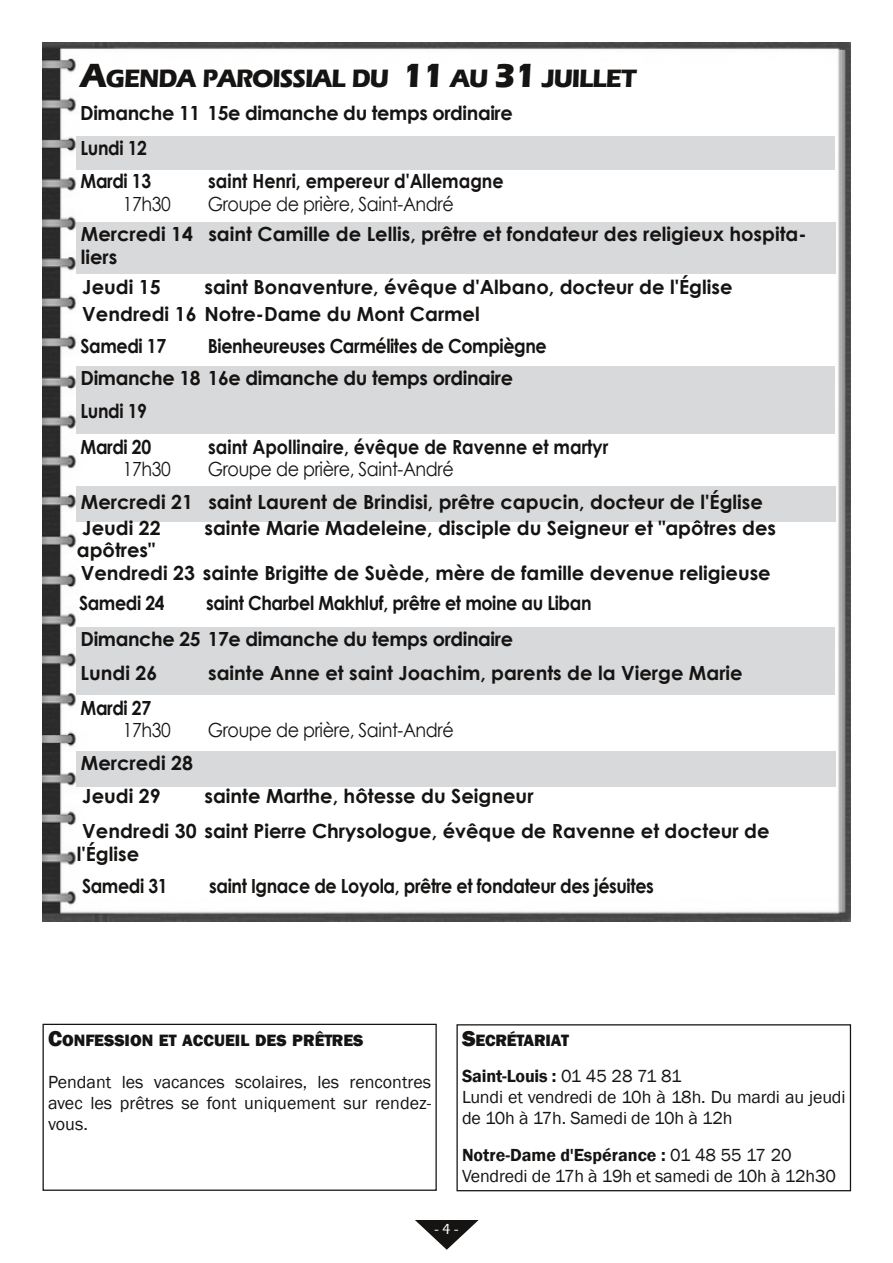
<style>
.page{position:relative;width:893px;height:1263px;background:#fff}
.page>*{position:absolute;margin:0;border:0;box-sizing:border-box;transform-origin:0 0}
.t1{font:700 25.8px "Eras ITC";letter-spacing:-.04em;color:#161413;scale:.95 1}
.t2{font:700 19.5px/22.5px "Century Gothic";color:#161413}
.t3{font:700 19.5px/33px "Century Gothic";letter-spacing:-.02em;color:#161413;scale:.9 1}
.t4{font:19.5px "Century Gothic";letter-spacing:-.02em;color:#161413;scale:.9 1}
.t5{font:700 19.5px/32.1px "Century Gothic";letter-spacing:-.02em;color:#161413}
.t6{font:700 19.5px "Century Gothic";color:#161413;scale:.9 1}
.t7{font:18px/21px "Franklin Gothic";letter-spacing:-.01em;color:#161413}
.t8{font:800 16.8px "Franklin Gothic";color:#161413}
.t9{font:500 15px "Eras ITC";color:#fff}
.s1{font-size:34.5px}
.s2{font-size:22.5px}
.s3{font-weight:600}
</style>
<div class="page">
<svg style="left:415px;top:1220px;width:64px;height:30px"></svg>
<div style="left:456px;top:1024px;width:395px;height:167px;border:1px solid #161413"></div>
<div style="left:43px;top:1024px;width:394px;height:167px;border:1px solid #161413"></div>
<img style="left:43px;top:43px;width:807px;height:878px">
<div style="left:76px;top:137px;width:759px;height:33px;background:#d8d9da"></div>
<div style="left:76px;top:366px;width:759px;height:34px;background:#d8d9da"></div>
<div style="left:77px;top:222px;width:759px;height:51px;background:#d8d9da"></div>
<div style="left:76px;top:399px;width:759px;height:35px;background:#d8d9da"></div>
<div style="left:77px;top:486px;width:759px;height:35px;background:#d8d9da"></div>
<div style="left:76px;top:627px;width:759px;height:34px;background:#d8d9da"></div>
<div style="left:76px;top:662px;width:759px;height:33px;background:#d8d9da"></div>
<div style="left:77px;top:752px;width:759px;height:35px;background:#d8d9da"></div>
<h1 class="t1" style="left:80px;top:63px;width:587px"><span class="s1">A</span>GENDA PAROISSIAL DU <span class="s1">11</span> AU <span class="s1">31</span> JUILLET</h1>
<p class="t5" style="left:80px;top:97px;width:434px">Dimanche 11 15e dimanche du temps ordinaire</p>
<p class="t3" style="left:81px;top:131px;width:80px">Lundi 12<br>Mardi 13</p>
<p class="t6" style="left:208px;top:169px;width:330px">saint Henri, empereur d'Allemagne</p>
<p class="t4" style="left:123px;top:191px;width:55px">17h30</p>
<p class="t4" style="left:208px;top:191px;width:275px">Groupe de prière, Saint-André</p>
<p class="t2" style="left:81px;top:222px;width:727px">Mercredi 14 saint Camille de Lellis, prêtre et fondateur des religieux hospita&shy;liers</p>
<p class="t2" style="left:82px;top:273px;width:652px;line-height:26.8px;text-indent:122px">saint Bonaventure, évêque d'Albano, docteur de l'Église<br>Vendredi 16 Notre-Dame du Mont Carmel</p>
<p class="t2" style="left:82px;top:275px;width:80px">Jeudi 15</p>
<p class="t3" style="left:81px;top:329px;width:97px">Samedi 17</p>
<p class="t3" style="left:208px;top:329px;width:378px">Bienheureuses Carmélites de Compiègne</p>
<p class="t5" style="left:81px;top:361px;width:434px">Dimanche 18 16e dimanche du temps ordinaire</p>
<p class="t3" style="left:81px;top:392px;width:80px;line-height:35.8px">Lundi 19<br>Mardi 20</p>
<p class="t6" style="left:208px;top:434px;width:446px">saint Apollinaire, évêque de Ravenne et martyr</p>
<p class="t4" style="left:123px;top:457px;width:55px">17h30</p>
<p class="t4" style="left:208px;top:457px;width:275px">Groupe de prière, Saint-André</p>
<p class="t2" style="left:81px;top:489px;width:684px;line-height:25.8px">Mercredi 21 saint Laurent de Brindisi, prêtre capucin, docteur de l'Église<br>Jeudi 22</p>
<p class="t2" style="left:204px;top:516px;width:573px">sainte Marie Madeleine, disciple du Seigneur et "apôtres des</p>
<p class="t2" style="left:77px;top:538px;width:695px;line-height:23px">apôtres"<br>Vendredi 23 sainte Brigitte de Suède, mère de famille devenue religieuse</p>
<p class="t3" style="left:79px;top:586px;width:97px">Samedi 24</p>
<p class="t3" style="left:81px;top:584px;width:569px;line-height:36.3px;text-indent:126px">saint Charbel Makhluf, prêtre et moine au Liban<br>Dimanche 25 17e dimanche du temps ordinaire</p>
<p class="t2" style="left:81px;top:661px;width:78px">Lundi 26</p>
<p class="t2" style="left:208px;top:661px;width:536px">sainte Anne et saint Joachim, parents de la Vierge Marie</p>
<p class="t6" style="left:81px;top:695px;width:80px">Mardi 27</p>
<p class="t4" style="left:123px;top:718px;width:55px">17h30</p>
<p class="t4" style="left:208px;top:718px;width:275px">Groupe de prière, Saint-André</p>
<p class="t2" style="left:81px;top:746px;width:114px;line-height:33px">Mercredi 28<br>Jeudi 29</p>
<p class="t2" style="left:82px;top:778px;width:689px;line-height:34.8px;text-indent:122px">sainte Marthe, hôtesse du Seigneur<br>Vendredi 30 saint Pierre Chrysologue, évêque de Ravenne et docteur de</p>
<p class="t5" style="left:77px;top:837px;width:92px">l'Église<br>Samedi 31</p>
<p class="t3" style="left:209px;top:869px;width:496px">saint Ignace de Loyola, prêtre et fondateur des jésuites</p>
<p class="t8" style="left:48px;top:1030px;width:317px"><span class="s2">C</span>ONFESSION ET ACCUEIL DES PRÊTRES</p>
<p class="t7" style="left:48px;top:1071px;width:385px;text-align:justify">Pendant les vacances scolaires, les rencontres avec les prêtres se font uniquement sur rendez&shy;vous.</p>
<p class="t8" style="left:462px;top:1031px;width:109px"><span class="s2">S</span>ECRÉTARIAT</p>
<p class="t7" style="left:462px;top:1066px;width:385px"><span class="s3">Saint-Louis :</span> 01 45 28 71 81<br>Lundi et vendredi de 10h à 18h. Du mardi au jeudi de 10h à 17h. Samedi de 10h à 12h</p>
<p class="t7" style="left:462px;top:1144px;width:375px"><span class="s3">Notre-Dame d'Espérance :</span> 01 48 55 17 20<br>Vendredi de 17h à 19h et samedi de 10h à 12h30</p>
<p class="t9" style="left:435px;top:1221px;width:25px">-4-</p>
</div>
